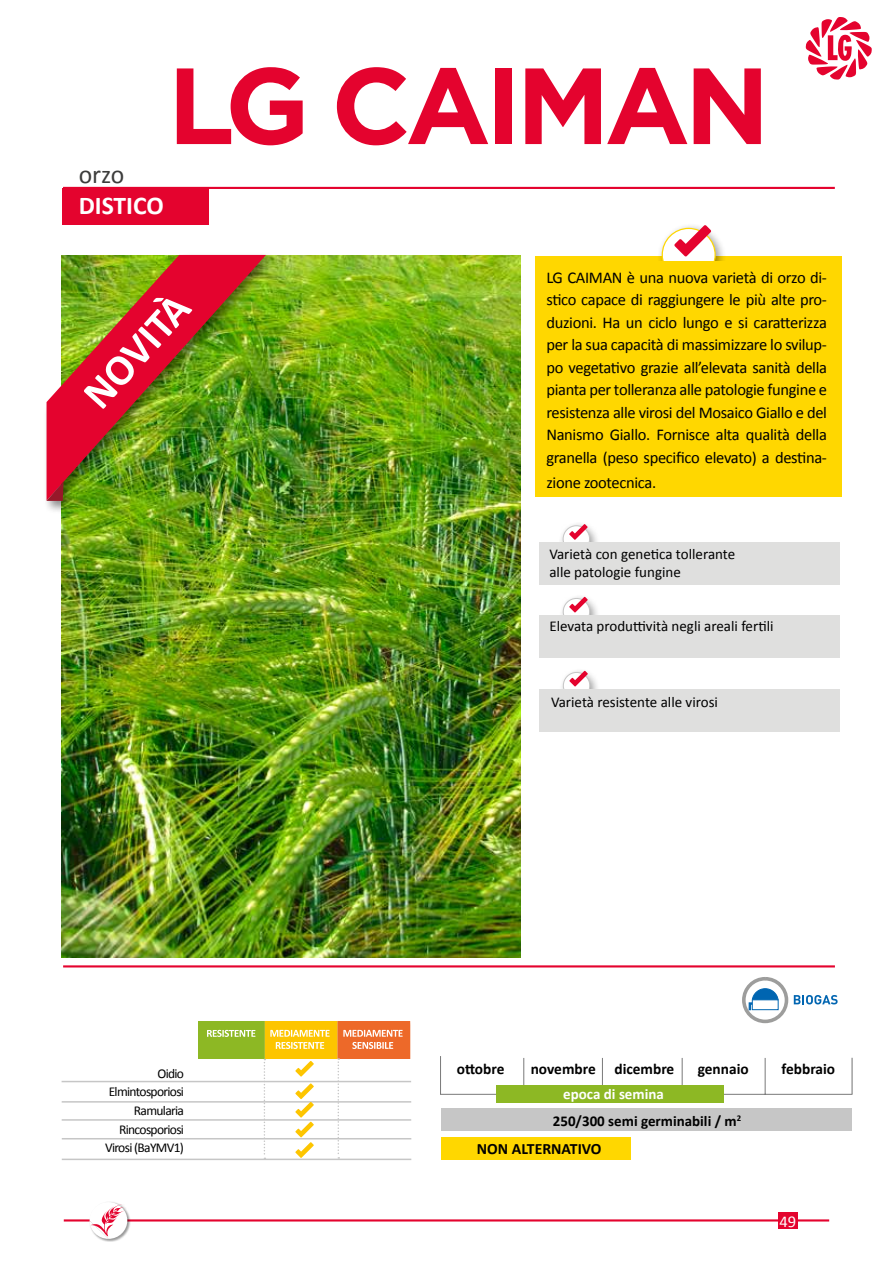
<style>
.page{position:relative;width:893px;height:1263px;background:#fff}
.page>*{position:absolute;margin:0;border:0;box-sizing:border-box;transform-origin:0 0}
.t1{font:700 108px "Gotham";letter-spacing:-.05em;color:#e4032e}
.t2{font:700 25.65px "Calibri";color:#fff}
.t3{font:25.65px "Calibri";color:#3c3c3b}
.t4{font:16.5px/22.5px "Calibri";letter-spacing:-.02em;color:#000;text-align:justify}
.t5{font:16.5px "Calibri";color:#fff}
.t6{font:700 15.75px "Calibri";color:#000}
.t7{font:700 15.3px "Calibri";color:#000}
.t8{font:15px/18px "Calibri";color:#000}
.t9{font:700 15px/26.8px "Calibri";color:#000}
.t10{font:13.5px/18.6px "Calibri";letter-spacing:-.05em;color:#000;text-align:right}
.s1{color:#fff}
</style>
<div class="page">
<div style="left:558px;top:595px;width:43px;height:20px;background:#000;opacity:.4"></div>
<svg style="left:563px;top:597px;width:27px;height:18px"></svg>
<div style="left:558px;top:669px;width:43px;height:20px;background:#000;opacity:.4"></div>
<svg style="left:563px;top:671px;width:27px;height:18px"></svg>
<div style="left:539px;top:615px;width:301px;height:42px;background:#dfdfde"></div>
<div style="left:539px;top:689px;width:301px;height:42px;background:#dfdfde"></div>
<div style="left:62px;top:188px;width:147px;height:37px;background:#e4032e"></div>
<hr style="left:63px;top:187px;width:772px;height:2px;background:#e4032e">
<div style="left:536px;top:256px;width:306px;height:240px;background:#ffd700"></div>
<div style="left:657px;top:223px;width:68px;height:38px;background:#000;opacity:.4"></div>
<svg style="left:662px;top:225px;width:54px;height:36px"></svg>
<div style="left:558px;top:522px;width:43px;height:20px;background:#000;opacity:.4"></div>
<svg style="left:563px;top:524px;width:27px;height:18px"></svg>
<div style="left:539px;top:542px;width:301px;height:43px;background:#dfdfde"></div>
<hr style="left:62px;top:1081px;width:349px;height:1px;background:#c6c6c6">
<hr style="left:62px;top:1119px;width:349px;height:2px;background:#c6c6c6">
<hr style="left:62px;top:1158px;width:349px;height:2px;background:#c6c6c6">
<hr style="left:62px;top:1101px;width:349px;height:1px;background:#c6c6c6">
<hr style="left:62px;top:1138px;width:349px;height:1px;background:#c6c6c6">
<svg style="left:198px;top:1021px;width:212px;height:138px"></svg>
<img style="left:62px;top:255px;width:459px;height:702px">
<svg style="left:404px;top:1005px;width:449px;height:140px"></svg>
<hr style="left:602px;top:1058px;width:1px;height:36px;background:#797979">
<hr style="left:440px;top:1094px;width:412px;height:1px;background:#797979">
<hr style="left:440px;top:1056px;width:1px;height:38px;background:#797979">
<hr style="left:765px;top:1058px;width:1px;height:36px;background:#797979">
<hr style="left:682px;top:1058px;width:1px;height:36px;background:#797979">
<hr style="left:523px;top:1058px;width:1px;height:36px;background:#797979">
<hr style="left:851px;top:1058px;width:2px;height:36px;background:#797979">
<div style="left:497px;top:1085px;width:227px;height:18px;background:#8db824"></div>
<div style="left:441px;top:1108px;width:410px;height:23px;background:#c6c6c6"></div>
<div style="left:441px;top:1137px;width:190px;height:23px;background:#ffd700"></div>
<hr style="left:63px;top:965px;width:772px;height:2px;background:#e4032e">
<svg style="left:742px;top:977px;width:46px;height:46px"></svg>
<svg style="left:749px;top:988px;width:29px;height:22px"></svg>
<svg style="left:794px;top:995px;width:44px;height:9px"></svg>
<div style="left:43px;top:252px;width:235px;height:262px;background:#000;opacity:.45"></div>
<img style="left:47px;top:255px;width:219px;height:246px">
<svg style="left:47px;top:482px;width:17px;height:19px"></svg>
<img style="left:84px;top:298px;width:108px;height:111px">
<hr style="left:64px;top:1219px;width:765px;height:2px;background:#e4032e">
<div style="left:778px;top:1212px;width:19px;height:17px;background:#e4032e"></div>
<div style="left:89px;top:1201px;width:42px;height:41px;background:#000;opacity:.4"></div>
<svg style="left:90px;top:1202px;width:37px;height:37px"></svg>
<svg style="left:806px;top:17px;width:66px;height:63px"></svg>
<h2 class="t3" style="left:79px;top:158px;width:47px">orzo</h2>
<h2 class="t2" style="left:79px;top:189px;width:87px">DISTICO</h2>
<h1 class="t1" style="left:168px;top:34px;width:604px">LG CAIMAN</h1>
<p class="t4" style="left:546px;top:266px;width:282px">LG CAIMAN è una nuova varietà di orzo di&shy;stico capace di raggiungere le più alte pro&shy;duzioni. Ha un ciclo lungo e si caratterizza per la sua capacità di massimizzare lo svilup&shy;po vegetativo grazie all’elevata sanità della pianta per tolleranza alle patologie fungine e resistenza alle virosi del Mosaico Giallo e del Nanismo Giallo. Fornisce alta qualità della granella (peso specifico elevato) a destina-</p>
<p class="t4" style="left:546px;top:472px;width:111px">zione zootecnica.</p>
<p class="t8" style="left:549px;top:545px;width:187px">Varietà con genetica tollerante alle patologie fungine</p>
<p class="t8" style="left:549px;top:617px;width:226px">Elevata produttività negli areali fertili</p>
<p class="t8" style="left:551px;top:693px;width:168px">Varietà resistente alle virosi</p>
<p class="t10" style="left:157px;top:1064px;width:28px">Oidio</p>
<p class="t10" style="left:105px;top:1101px;width:80px">Ramularia<br>Rincosporiosi<br>Virosi (BaYMV1)</p>
<p class="t10" style="left:109px;top:1082px;width:77px">Elmintosporiosi</p>
<p class="t7" style="left:457px;top:1059px;width:49px">ottobre</p>
<p class="t7" style="left:531px;top:1059px;width:145px">novembre dicembre</p>
<p class="t7" style="left:698px;top:1059px;width:52px">gennaio</p>
<p class="t7" style="left:782px;top:1059px;width:55px">febbraio</p>
<p class="t9" style="left:553px;top:1080px;width:190px;text-indent:10px"><span class="s1">epoca di semina<br></span>250/300 semi germinabili / m<sup>2</sup></p>
<p class="t6" style="left:477px;top:1139px;width:126px">NON ALTERNATIVO</p>
<p class="t5" style="left:779px;top:1211px;width:18px">49</p>
</div>
